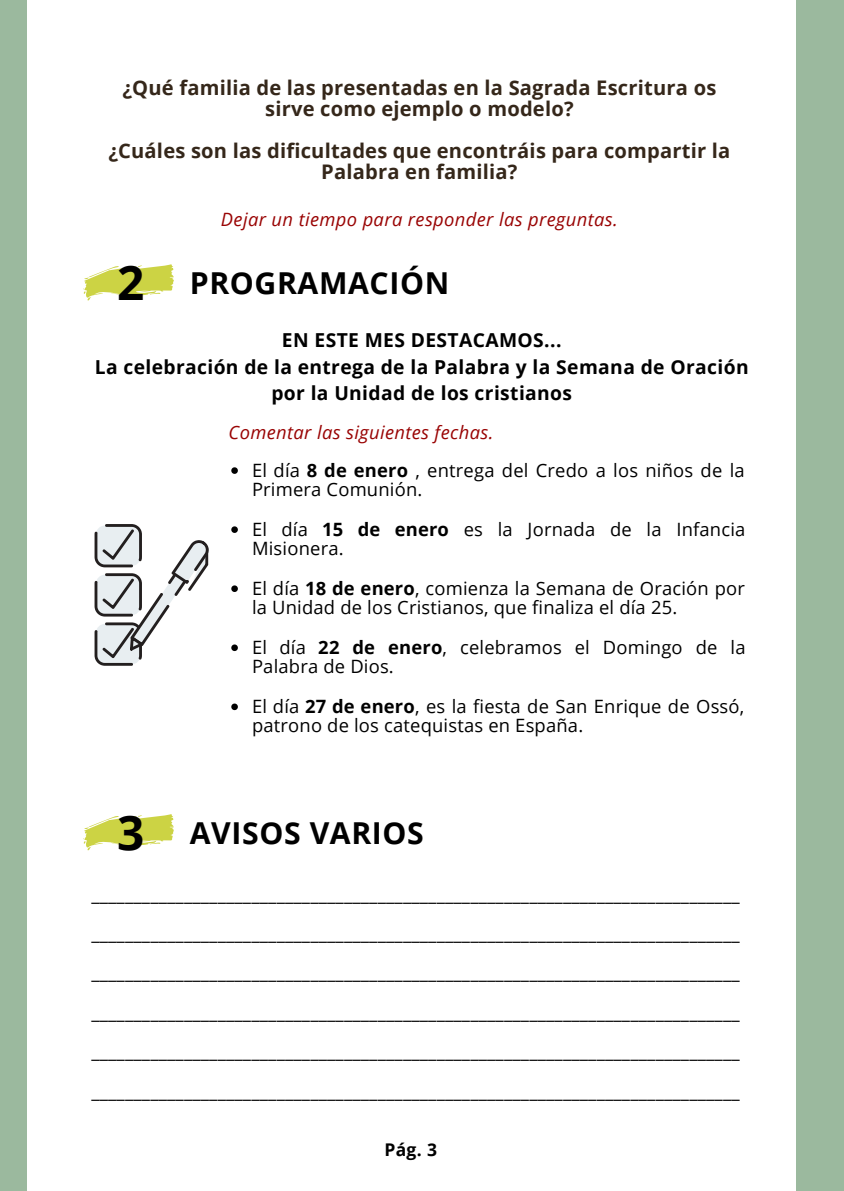
<style>
.page{position:relative;width:844px;height:1191px;background:#fff}
.page>*{position:absolute;margin:0;border:0;box-sizing:border-box;transform-origin:0 0}
.t1{font:700 30.28px "Open Sans";letter-spacing:.02em;color:#000}
.t2{font:700 20.12px/21px "Open Sans";letter-spacing:.01em;color:#35271a;text-align:center}
.t3{font:700 19.25px/26.2px "Open Sans";letter-spacing:.02em;color:#000;text-align:center}
.t4{font:18.38px/19.6px "Open Sans";letter-spacing:.01em;color:#000}
.t5{font:italic 18.38px "Open Sans";letter-spacing:.02em;color:#990404}
.t6{font:700 17.5px "Open Sans";color:#000}
.s1{font-size:47.6px}
.s2{font-weight:700}
</style>
<div class="page">
<div style="left:0;top:0;width:843px;height:1190px;background:#9bb99e"></div>
<div style="left:27px;top:0;width:768px;height:1190px;background:#fff"></div>
<svg style="left:94px;top:524px;width:115px;height:141px"></svg>
<svg style="left:83px;top:264px;width:91px;height:37px"></svg>
<svg style="left:231px;top:467px;width:7px;height:7px"></svg>
<svg style="left:231px;top:526px;width:7px;height:7px"></svg>
<svg style="left:231px;top:585px;width:7px;height:7px"></svg>
<svg style="left:231px;top:644px;width:7px;height:7px"></svg>
<svg style="left:231px;top:703px;width:7px;height:7px"></svg>
<svg style="left:83px;top:814px;width:91px;height:36px"></svg>
<p class="t2" style="left:122px;top:76px;width:595px">¿Qué familia de las presentadas en la Sagrada Escritura os sirve como ejemplo o modelo?</p>
<p class="t2" style="left:108px;top:139px;width:623px">¿Cuáles son las dificultades que encontráis para compartir la<br>Palabra en familia?</p>
<p class="t5" style="left:221px;top:206px;width:398px">Dejar un tiempo para responder las preguntas.</p>
<h1 class="t1" style="left:117px;top:261px;width:333px"><span class="s1">2</span> PROGRAMACIÓN</h1>
<p class="t3" style="left:95px;top:327px;width:655px">EN ESTE MES DESTACAMOS...<br>La celebración de la entrega de la Palabra y la Semana de Oración por la Unidad de los cristianos</p>
<p class="t5" style="left:228px;top:420px;width:266px">Comentar las siguientes fechas.</p>
<p class="t4" style="left:252px;top:459px;width:494px">El día <span class="s2">8 de enero</span> , entrega del Credo a los niños de la<br>Primera Comunión.</p>
<p class="t4" style="left:252px;top:518px;width:494px">El día <span class="s2">15 de enero</span> es la Jornada de la Infancia<br>Misionera.</p>
<p class="t4" style="left:252px;top:577px;width:494px">El día <span class="s2">18 de enero</span>, comienza la Semana de Oración por la Unidad de los Cristianos, que finaliza el día 25.</p>
<p class="t4" style="left:252px;top:636px;width:495px">El día <span class="s2">22 de enero</span>, celebramos el Domingo de la<br>Palabra de Dios.</p>
<p class="t4" style="left:252px;top:695px;width:493px">El día <span class="s2">27 de enero</span>, es la fiesta de San Enrique de Ossó, patrono de los catequistas en España.</p>
<h1 class="t1" style="left:117px;top:811px;width:308px"><span class="s1">3</span> AVISOS VARIOS</h1>
<p class="t4" style="left:91px;top:873px;width:649px;line-height:39.4px;text-align:justify">_____________________________________________________________________________ _____________________________________________________________________________ _____________________________________________________________________________ _____________________________________________________________________________ _____________________________________________________________________________ _____________________________________________________________________________</p>
<p class="t6" style="left:384px;top:1136px;width:54px">Pág. 3</p>
</div>
